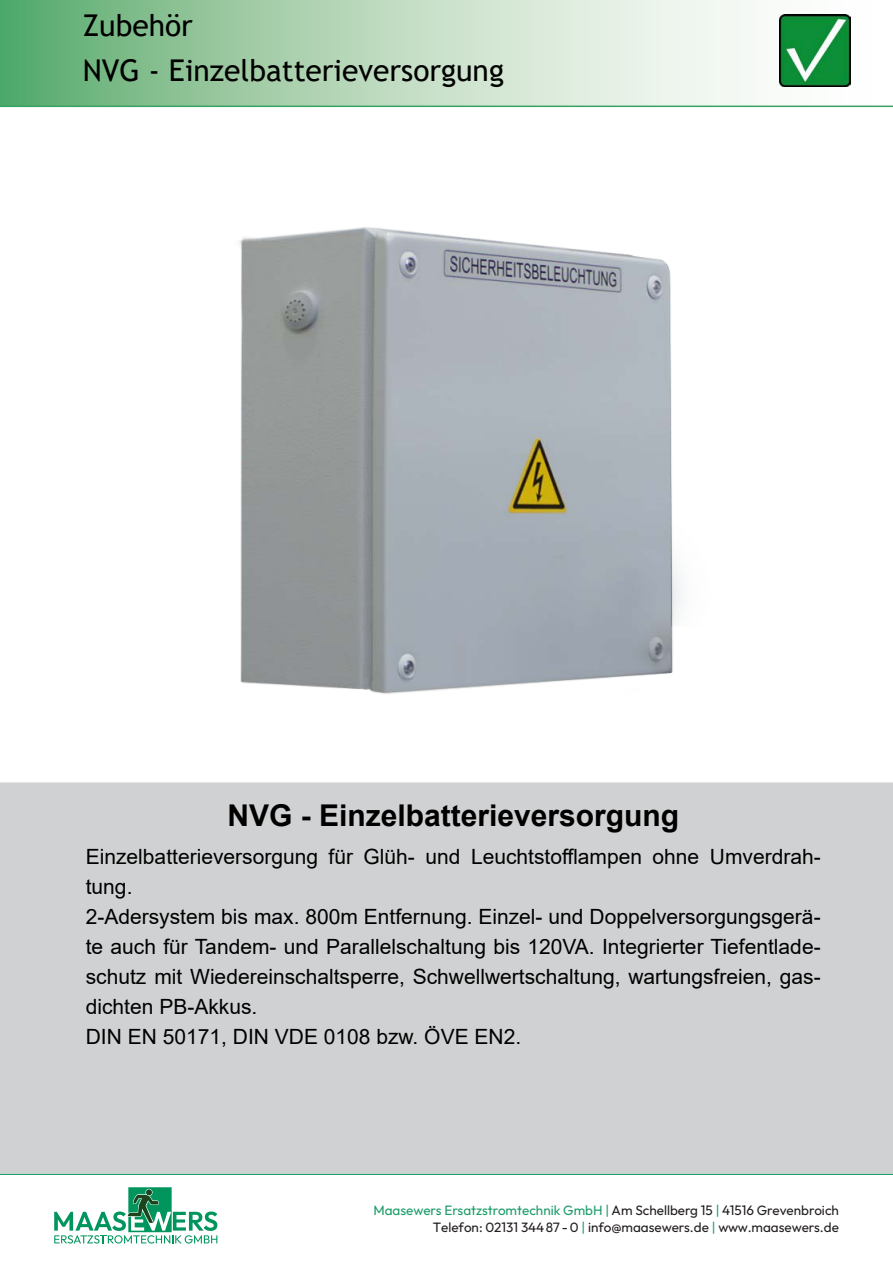
<style>
.page{position:relative;width:893px;height:1263px;background:#fff}
.page>*{position:absolute;margin:0;border:0;box-sizing:border-box;transform-origin:0 0}
.t1{font:30px "Trebuchet MS";color:#000}
.t2{font:700 30px "Arial";color:#000}
.t3{font:21px/30px "Arial";color:#000}
.t4{font:100 13.5px/16.2px "Outfit";color:#231f20;text-align:right}
.t5{font:13.5px/19.5px "Arial";letter-spacing:-.025em;color:#000;text-align:center}
.s1{color:#1d9c69}
</style>
<div class="page">
<svg style="left:54px;top:1187px;width:163px;height:56px"></svg>
<hr style="left:0;top:1173px;width:893px;height:2px;background:#1d9c69">
<svg style="left:0;top:0;width:893px;height:107px"></svg>
<img style="left:779px;top:15px;width:71px;height:71px">
<div style="left:0;top:782px;width:893px;height:391px;background:#d0d1d2"></div>
<img style="left:239px;top:227px;width:442px;height:467px">
<h1 class="t1" style="left:83px;top:7px;width:112px">Zubehör</h1>
<h1 class="t1" style="left:83px;top:52px;width:423px">NVG - Einzelbatterieversorgung</h1>
<h1 class="t2" style="left:227px;top:794px;width:453px">NVG - Einzelbatterieversorgung</h1>
<p class="t3" style="left:86px;top:842px;width:736px">Einzelbatterieversorgung für Glüh- und Leuchtstofflampen ohne Umverdrah&shy;tung.<br>2-Adersystem bis max. 800m Entfernung. Einzel- und Doppelversorgungsgerä&shy;te auch für Tandem- und Parallelschaltung bis 120VA. Integrierter Tiefentlade&shy;schutz mit Wiedereinschaltsperre, Schwellwertschaltung, wartungsfreien, gas&shy;dichten PB-Akkus.<br>DIN EN 50171, DIN VDE 0108 bzw. ÖVE EN2.</p>
<p class="t4" style="left:373px;top:1203px;width:467px"><span class="s1">Maasewers Ersatzstromtechnik GmbH |</span> Am Schellberg 15 <span class="s1">|</span> 41516 Grevenbroich<br>Telefon: 02131 34487-0 <span class="s1">|</span> info@maasewers.de <span class="s1">|</span> www.maasewers.de</p>
<p class="t5" style="left:602px;top:1204px;width:250px">Tel: 02131 34 487-0 | Fax: 02131 34 487-29 info@maasewers.de | www.maasewers.de</p>
</div>
